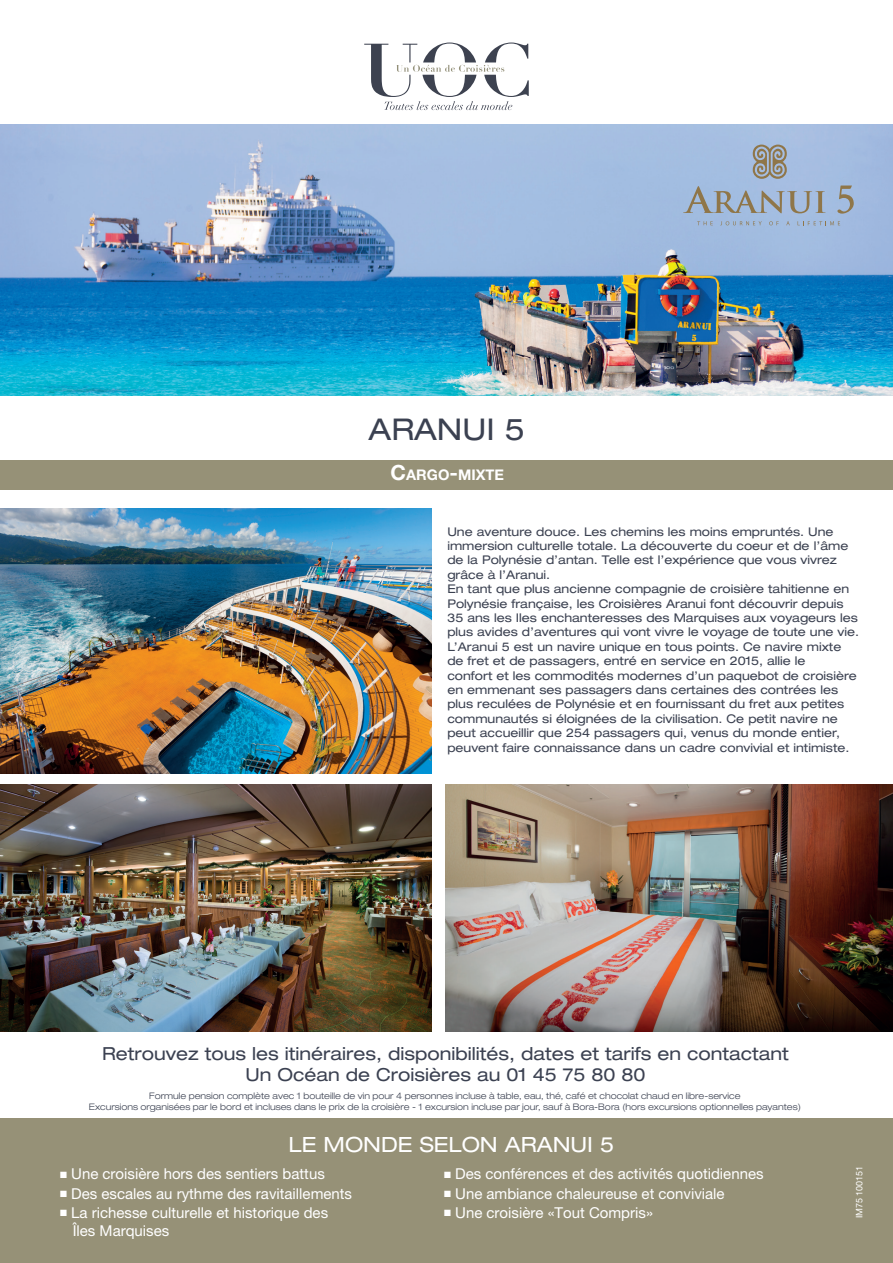
<style>
.page{position:relative;width:893px;height:1263px;background:#fff}
.page>*{position:absolute;margin:0;border:0;box-sizing:border-box;transform-origin:0 0}
.t1{font:expanded 30px "Helvetica Neue";color:#3b4151}
.t2{font:expanded 21px "Helvetica Neue";color:#fff}
.t3{font:expanded 18px/21.6px "Helvetica Neue";color:#3b4151;text-align:center}
.t4{font:15px/18.1px "Helvetica Neue";color:#fff}
.t5{font:700 14.7px "Helvetica Neue";color:#fff}
.t6{font:expanded 12px/14.4px "Helvetica Neue";color:#3b4151}
.t7{font:300 expanded 9px/10.8px "Helvetica Neue";color:#3b4151;text-align:center}
.t8{font:9px "Helvetica Neue";color:#fff}
.s1{font-size:21px}
</style>
<div class="page">
<div style="left:0;top:1119px;width:893px;height:144px;background:#969177"></div>
<img style="left:0;top:124px;width:893px;height:272px">
<svg style="left:364px;top:43px;width:165px;height:67px"></svg>
<div style="left:1px;top:460px;width:892px;height:30px;background:#969177"></div>
<svg style="left:753px;top:145px;width:34px;height:34px"></svg>
<svg style="left:683px;top:186px;width:142px;height:27px;background:#9daaba"></svg>
<svg style="left:837px;top:186px;width:17px;height:28px"></svg>
<svg style="left:697px;top:221px;width:16px;height:4px"></svg>
<svg style="left:720px;top:221px;width:42px;height:4px"></svg>
<svg style="left:769px;top:221px;width:10px;height:4px"></svg>
<svg style="left:786px;top:221px;width:4px;height:4px"></svg>
<svg style="left:798px;top:221px;width:42px;height:4px"></svg>
<img style="left:0;top:508px;width:431px;height:265px">
<img style="left:0;top:785px;width:431px;height:247px">
<img style="left:445px;top:785px;width:448px;height:247px">
<h1 class="t1" style="left:369px;top:411px;width:158px">ARANUI 5</h1>
<p class="t5" style="left:391px;top:465px;width:115px"><span class="s1">C</span>ARGO<span class="s1">-</span>MIXTE</p>
<p class="t6" style="left:447px;top:524px;width:413px">Une aventure douce. Les chemins les moins empruntés. Une immersion culturelle totale. La découverte du coeur et de l’âme de la Polynésie d’antan. Telle est l’expérience que vous vivrez grâce à l’Aranui.<br>En tant que plus ancienne compagnie de croisière tahitienne en Polynésie française, les Croisières Aranui font découvrir depuis 35 ans les Iles enchanteresses des Marquises aux voyageurs les plus avides d’aventures qui vont vivre le voyage de toute une vie.<br>L’Aranui 5 est un navire unique en tous points. Ce navire mixte de fret et de passagers, entré en service en 2015, allie le<br>confort et les commodités modernes d’un paquebot de croisière en emmenant ses passagers dans certaines des contrées les plus reculées de Polynésie et en fournissant du fret aux petites communautés si éloignées de la civilisation. Ce petit navire ne peut accueillir que 254 passagers qui, venus du monde entier, peuvent faire connaissance dans un cadre convivial et intimiste.</p>
<h3 class="t3" style="left:102px;top:1042px;width:688px">Retrouvez tous les itinéraires, disponibilités, dates et tarifs en contactant<br>Un Océan de Croisières au 01 45 75 80 80</h3>
<p class="t7" style="left:89px;top:1091px;width:713px">Formule pension complète avec 1 bouteille de vin pour 4 personnes incluse à table, eau, thé, café et chocolat chaud en libre-service<br>Excursions organisées par le bord et incluses dans le prix de la croisière - 1 excursion incluse par jour, sauf à Bora-Bora (hors excursions optionnelles payantes)</p>
<h2 class="t2" style="left:289px;top:1132px;width:327px">LE MONDE SELON ARANUI 5</h2>
<p class="t4" style="left:444px;top:1165px;width:321px">■ Des conférences et des activités quotidiennes</p>
<p class="t4" style="left:444px;top:1184px;width:282px">■ Une ambiance chaleureuse et conviviale</p>
<p class="t4" style="left:444px;top:1203px;width:210px">■ Une croisière «Tout Compris»</p>
<p class="t4" style="left:60px;top:1165px;width:266px">■ Une croisière hors des sentiers battus</p>
<p class="t4" style="left:60px;top:1184px;width:293px">■ Des escales au rythme des ravitaillements</p>
<p class="t4" style="left:73px;top:1203px;width:257px;text-indent:-13px">■ La richesse culturelle et historique des<br>Îles Marquises</p>
<p class="t8" style="left:854px;top:1218px;width:54px;rotate:-90deg">IM75 100151</p>
</div>
